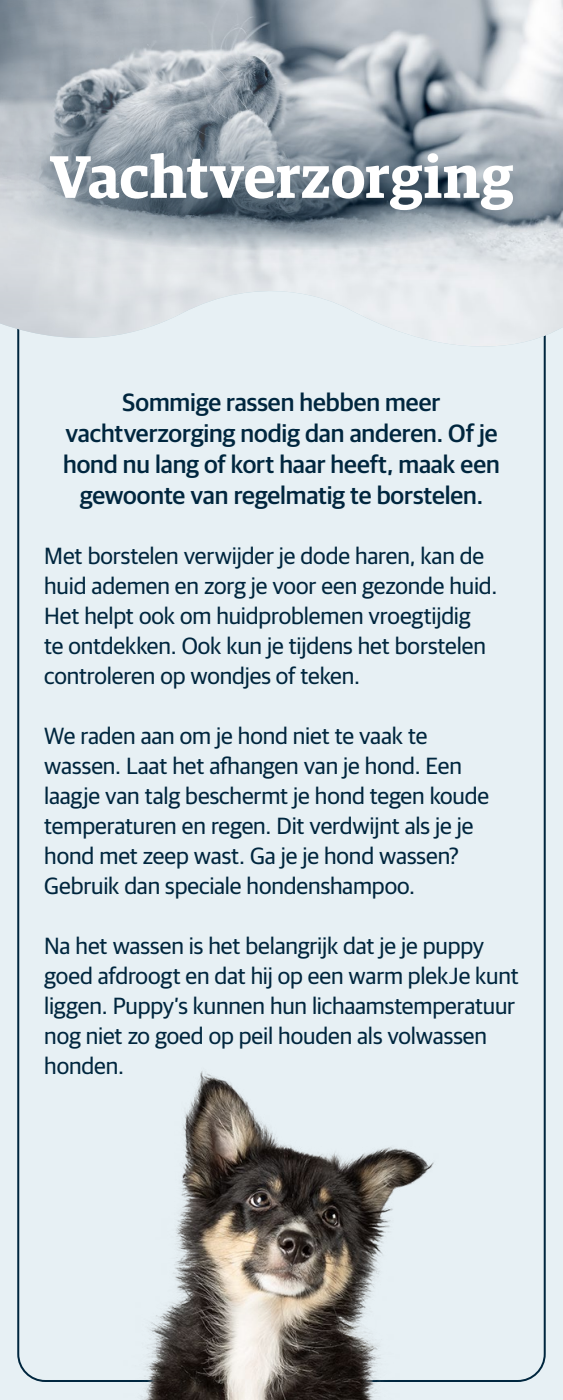
<style>
.page{position:relative;width:563px;height:1400px;background:#fff}
.page>*{position:absolute;margin:0;border:0;box-sizing:border-box;transform-origin:0 0}
.t1{font:600 60px "Guardian Egyp";letter-spacing:.005em;color:#fff}
.t2{font:500 25px/31px "Guardian Sans";letter-spacing:-.005em;color:#00263e;text-align:center}
.t3{font:23.5px/30px "Guardian Sans";letter-spacing:-.005em;color:#00263e}
</style>
<div class="page">
<div style="left:0;top:0;width:562px;height:1400px;background:#e7f0f4"></div>
<img style="left:0;top:0;width:562px;height:347px">
<svg style="left:0;top:0;width:332px;height:315px"></svg>
<div style="left:0;top:78px;width:562px;height:209px;background:#00263e;opacity:.75"></div>
<img style="left:17px;top:1017px;width:529px;height:383px">
<h1 class="t1" style="left:49px;top:133px;width:465px">Vachtverzorging</h1>
<p class="t2" style="left:63px;top:384px;width:438px">Sommige rassen hebben meer vachtverzorging nodig dan anderen. Of je hond nu lang of kort haar heeft, maak een gewoonte van regelmatig te borstelen.</p>
<p class="t3" style="left:44px;top:539px;width:454px">Met borstelen verwijder je dode haren, kan de huid ademen en zorg je voor een gezonde huid.<br>Het helpt ook om huidproblemen vroegtijdig<br>te ontdekken. Ook kun je tijdens het borstelen controleren op wondjes of teken.</p>
<p class="t3" style="left:44px;top:719px;width:446px">We raden aan om je hond niet te vaak te wassen. Laat het afhangen van je hond. Een laagje van talg beschermt je hond tegen koude temperaturen en regen. Dit verdwijnt als je je hond met zeep wast. Ga je je hond wassen?<br>Gebruik dan speciale hondenshampoo.</p>
<p class="t3" style="left:44px;top:929px;width:476px">Na het wassen is het belangrijk dat je je puppy goed afdroogt en dat hij op een warm plekJe kunt liggen. Puppy’s kunnen hun lichaamstemperatuur nog niet zo goed op peil houden als volwassen honden.</p>
</div>
